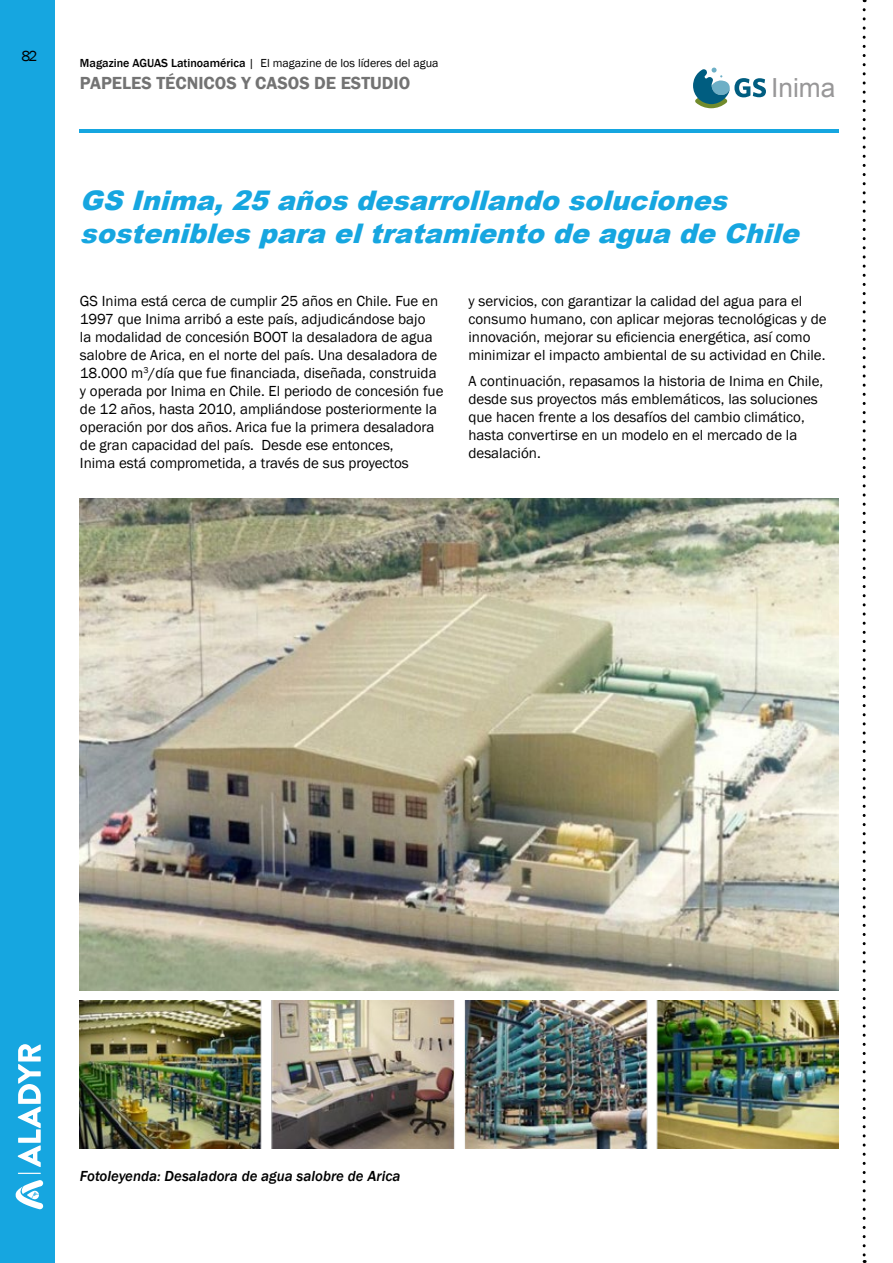
<style>
.page{position:relative;width:893px;height:1263px;background:#fff}
.page>*{position:absolute;margin:0;border:0;box-sizing:border-box;transform-origin:0 0}
.t1{font:italic 900 27px/32.4px "Arial";color:#16a6e0}
.t2{font:26.4px "Arial";color:#989798}
.t3{font:600 18px "Franklin Gothic";color:#737373}
.t4{font:15px/18px "Franklin Gothic";color:#000}
.t5{font:italic 500 15px "Franklin Gothic";color:#000}
.t6{font:12px "Franklin Gothic";color:#000}
.s1{font-weight:500}
</style>
<div class="page">
<div style="left:0;top:1px;width:54px;height:1262px;background:#16a6e0"></div>
<hr style="left:79px;top:129px;width:759px;height:3px;background:#16a6e0">
<svg style="left:863px;top:10px;width:3px;height:1253px"></svg>
<svg style="left:18px;top:1044px;width:23px;height:123px"></svg>
<svg style="left:18px;top:1173px;width:23px;height:1px"></svg>
<svg style="left:16px;top:1180px;width:27px;height:29px"></svg>
<svg style="left:693px;top:68px;width:73px;height:40px"></svg>
<img style="left:80px;top:499px;width:759px;height:491px">
<img style="left:80px;top:1001px;width:759px;height:147px">
<p class="t4" style="left:21px;top:47px;width:17px">82</p>
<p class="t6" style="left:80px;top:56px;width:360px"><span class="s1">Magazine AGUAS Latinoamérica</span> | El magazine de los líderes del agua</p>
<p class="t3" style="left:80px;top:72px;width:332px">PAPELES TÉCNICOS Y CASOS DE ESTUDIO</p>
<h2 class="t2" style="left:771px;top:71px;width:66px">Inima</h2>
<h1 class="t1" style="left:80px;top:184px;width:730px">GS Inima,25añosdesarrollandosoluciones sosteniblesparaeltratamientodeaguadeChile</h1>
<p class="t4" style="left:80px;top:293px;width:365px">GS Inima está cerca de cumplir 25 años en Chile. Fue en 1997 que Inima arribó a este país, adjudicándose bajo<br>la modalidad de concesión BOOT la desaladora de agua salobre de Arica, en el norte del país. Una desaladora de 18.000 m<sup>3</sup>/día que fue financiada, diseñada, construida y operada por Inima en Chile. El periodo de concesión fue de 12 años, hasta 2010, ampliándose posteriormente la operación por dos años. Arica fue la primera desaladora de gran capacidad del país. Desde ese entonces,<br>Inima está comprometida, a través de sus proyectos</p>
<p class="t4" style="left:468px;top:293px;width:360px">y servicios, con garantizar la calidad del agua para el consumo humano, con aplicar mejoras tecnológicas y de innovación, mejorar su eficiencia energética, así como minimizar el impacto ambiental de su actividad en Chile.</p>
<p class="t4" style="left:468px;top:372px;width:356px">A continuación, repasamos la historia de Inima en Chile, desde sus proyectos más emblemáticos, las soluciones que hacen frente a los desafíos del cambio climático, hasta convertirse en un modelo en el mercado de la desalación.</p>
<p class="t5" style="left:80px;top:1167px;width:322px">Fotoleyenda: Desaladora de agua salobre de Arica</p>
</div>
